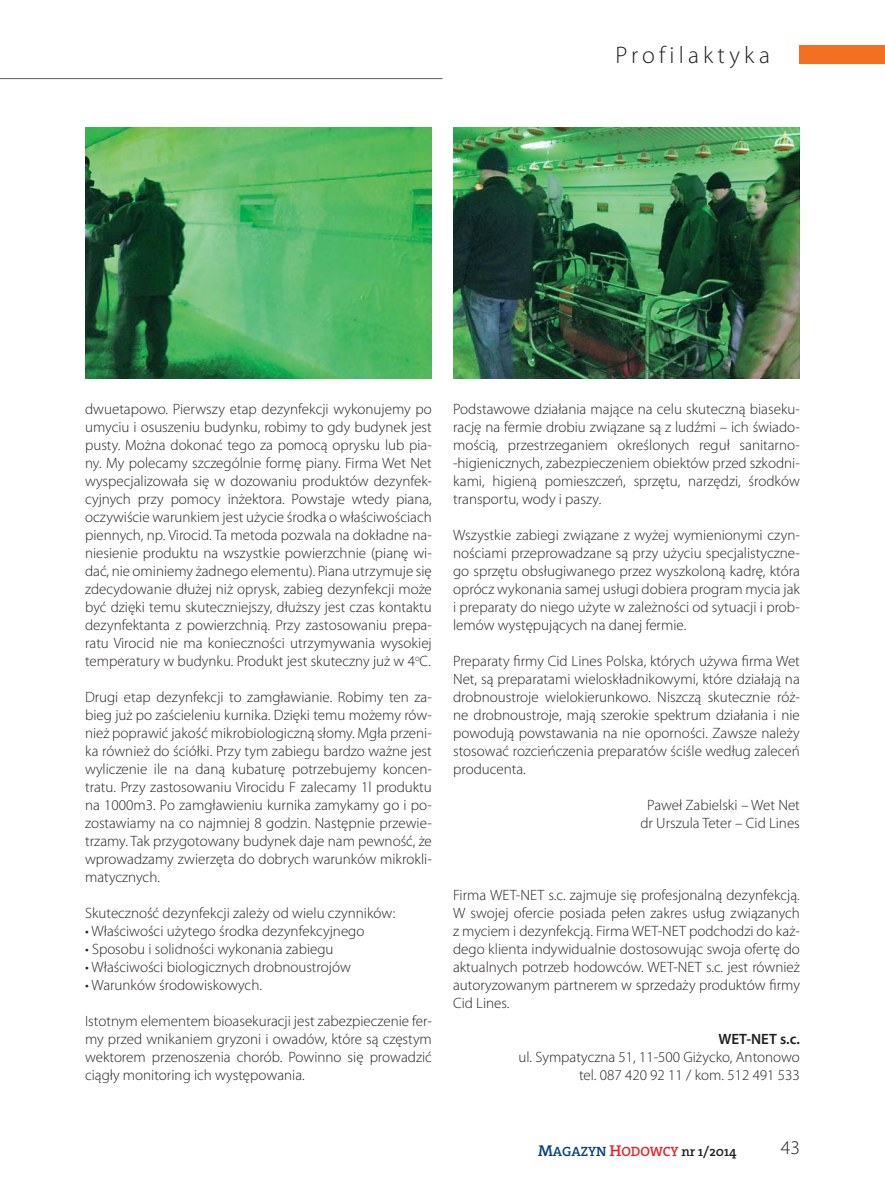
<style>
.page{position:relative;width:885px;height:1191px;background:#fff}
.page>*{position:absolute;margin:0;border:0;box-sizing:border-box;transform-origin:0 0}
.t1{font:300 24px "Myriad Pro";letter-spacing:.175em;color:#231f20}
.t2{font:300 19.5px "Myriad Pro";color:#231f20}
.t3{font:300 15px/18px "Myriad Pro";color:#231f20;text-align:justify}
.t4{font:600 15px "Myriad Pro";letter-spacing:.005em;color:#231f20}
.t5{font:600 13.5px "The Serif W6";color:#231f20}
.s1{font-size:15.75px;color:#023e88}
.s2{color:#023e88}
.s3{font-size:15.75px;color:#ed1c24}
.s4{color:#ed1c24}
</style>
<div class="page">
<div style="left:799px;top:45px;width:85px;height:18px;background:#f36f21"></div>
<hr style="left:0;top:78px;width:442px;height:1px;background:#58595b">
<img style="left:85px;top:128px;width:347px;height:250px">
<img style="left:453px;top:128px;width:346px;height:250px">
<h1 class="t1" style="left:615px;top:41px;width:156px">Profilaktyka</h1>
<p class="t3" style="left:85px;top:400px;width:348px">dwuetapowo. Pierwszy etap dezynfekcji wykonujemy po umyciu i osuszeniu budynku, robimy to gdy budynek jest pusty. Można dokonać tego za pomocą oprysku lub pia&shy;ny. My polecamy szczególnie formę piany. Firma Wet Net wyspecjalizowała się w dozowaniu produktów dezynfek&shy;cyjnych przy pomocy inżektora. Powstaje wtedy piana, oczywiście warunkiem jest użycie środka o właściwościach piennych, np. Virocid. Ta metoda pozwala na dokładne na&shy;niesienie produktu na wszystkie powierzchnie (pianę wi&shy;dać, nie ominiemy żadnego elementu). Piana utrzymuje się zdecydowanie dłużej niż oprysk, zabieg dezynfekcji może być dzięki temu skuteczniejszy, dłuższy jest czas kontaktu dezynfektanta z powierzchnią. Przy zastosowaniu prepa&shy;ratu Virocid nie ma konieczności utrzymywania wysokiej temperatury w budynku. Produkt jest skuteczny już w 4<sup>o</sup>C.</p>
<p class="t3" style="left:85px;top:688px;width:348px">Drugi etap dezynfekcji to zamgławianie. Robimy ten za&shy;bieg już po zaścieleniu kurnika. Dzięki temu możemy rów&shy;nież poprawić jakość mikrobiologiczną słomy. Mgła przeni&shy;ka również do ściółki. Przy tym zabiegu bardzo ważne jest wyliczenie ile na daną kubaturę potrzebujemy koncen&shy;tratu. Przy zastosowaniu Virocidu F zalecamy 1l produktu na 1000m3. Po zamgławieniu kurnika zamykamy go i po&shy;zostawiamy na co najmniej 8 godzin. Następnie przewie&shy;trzamy. Tak przygotowany budynek daje nam pewność, że wprowadzamy zwierzęta do dobrych warunków mikrokli&shy;matycznych.</p>
<p class="t3" style="left:85px;top:904px;width:312px">Skuteczność dezynfekcji zależy od wielu czynników:</p>
<p class="t3" style="left:85px;top:922px;width:281px">• Właściwości użytego środka dezynfekcyjnego</p>
<p class="t3" style="left:85px;top:940px;width:250px">• Sposobu i solidności wykonania zabiegu</p>
<p class="t3" style="left:85px;top:958px;width:267px">• Właściwości biologicznych drobnoustrojów</p>
<p class="t3" style="left:85px;top:976px;width:178px">• Warunków środowiskowych.</p>
<p class="t3" style="left:85px;top:1012px;width:348px">Istotnym elementem bioasekuracji jest zabezpieczenie fer&shy;my przed wnikaniem gryzoni i owadów, które są częstym wektorem przenoszenia chorób. Powinno się prowadzić ciągły monitoring ich występowania.</p>
<p class="t3" style="left:453px;top:400px;width:348px">Podstawowe działania mające na celu skuteczną biaseku&shy;rację na fermie drobiu związane są z ludźmi – ich świado&shy;mością, przestrzeganiem określonych reguł sanitarno--higienicznych, zabezpieczeniem obiektów przed szkodni&shy;kami, higieną pomieszczeń, sprzętu, narzędzi, środków transportu, wody i paszy.</p>
<p class="t3" style="left:453px;top:526px;width:348px">Wszystkie zabiegi związane z wyżej wymienionymi czyn&shy;nościami przeprowadzane są przy użyciu specjalistyczne&shy;go sprzętu obsługiwanego przez wyszkoloną kadrę, która oprócz wykonania samej usługi dobiera program mycia jak i preparaty do niego użyte w zależności od sytuacji i prob&shy;lemów występujących na danej fermie.</p>
<p class="t3" style="left:453px;top:652px;width:348px">Preparaty firmy Cid Lines Polska, których używa firma Wet Net, są preparatami wieloskładnikowymi, które działają na drobnoustroje wielokierunkowo. Niszczą skutecznie róż&shy;ne drobnoustroje, mają szerokie spektrum działania i nie powodują powstawania na nie oporności. Zawsze należy stosować rozcieńczenia preparatów ściśle według zaleceń producenta.</p>
<p class="t3" style="left:640px;top:796px;width:161px;text-align:center">Paweł Zabielski – Wet Net dr Urszula Teter – Cid Lines</p>
<p class="t3" style="left:453px;top:886px;width:348px">Firma WET-NET s.c. zajmuje się profesjonalną dezynfekcją.<br>W swojej ofercie posiada pełen zakres usług związanych z myciem i dezynfekcją. Firma WET-NET podchodzi do każ&shy;dego klienta indywidualnie dostosowując swoja ofertę do aktualnych potrzeb hodowców. WET-NET s.c. jest również autoryzowanym partnerem w sprzedaży produktów firmy Cid Lines.</p>
<p class="t4" style="left:718px;top:1029px;width:83px">WET-NET s.c.</p>
<p class="t3" style="left:518px;top:1048px;width:283px;text-align:right">ul. Sympatyczna 51, 11-500 Giżycko, Antonowo tel. 087 420 92 11 / kom. 512 491 533</p>
<p class="t5" style="left:538px;top:1142px;width:200px"><span class="s1">M</span><span class="s2">AGAZYN</span> <span class="s3">H</span><span class="s4">ODOWCY</span> nr 1/2014</p>
<h2 class="t2" style="left:780px;top:1136px;width:21px">43</h2>
</div>
